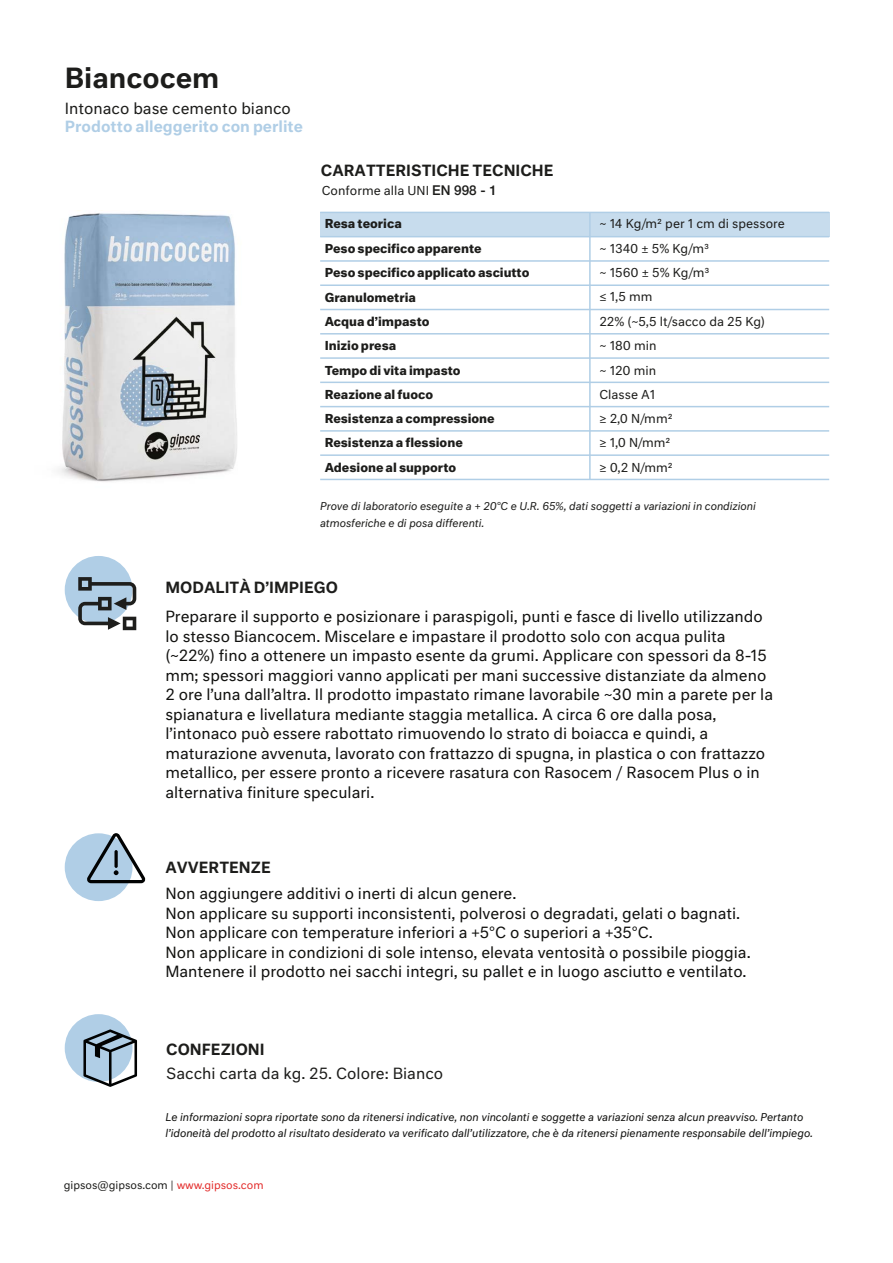
<style>
.page{position:relative;width:893px;height:1263px;background:#fff}
.page>*{position:absolute;margin:0;border:0;box-sizing:border-box;transform-origin:0 0}
.t1{font:500 27px "Neutral Std";color:#1d1d1b}
.t2{font:15px/19.5px "Neutral Std";color:#11110f}
.t3{font:15px "Neutral Std";color:#12120e}
.t4{font:500 15px "Neutral Std";color:#1d1d1b}
.t5{font:15px "Neutral Std";color:#1d1d1b}
.t6{font:500 15px "Neutral Std";color:#b0cee6}
.t7{font:700 12px/24.3px "Neutral Std";color:#1d1d1b}
.t8{font:12px/24.3px "Neutral Std";color:#1d1d1b}
.t9{font:italic 10.5px/16.5px "Neutral Std";color:#11110f}
.t10{font:italic 10.5px/16.5px "Neutral Std";color:#1d1d1b}
.t11{font:10.5px "Neutral Std";color:#1d1d1b}
.s1{font-family:"Helvetica Neue";font-weight:500;font-size:13.5px}
.s2{color:#e32c2b}
</style>
<div class="page">
<div style="left:65px;top:556px;width:68px;height:68px;background:#b0cee6;border-radius:50%"></div>
<svg style="left:78px;top:577px;width:58px;height:53px"></svg>
<div style="left:65px;top:833px;width:68px;height:68px;background:#b0cee6;border-radius:50%"></div>
<div style="left:65px;top:1014px;width:68px;height:68px;background:#b0cee6;border-radius:50%"></div>
<svg style="left:83px;top:1029px;width:54px;height:58px"></svg>
<svg style="left:87px;top:833px;width:58px;height:50px"></svg>
<img style="left:58px;top:213px;width:179px;height:269px">
<div style="left:320px;top:212px;width:509px;height:25px;background:#c7dced"></div>
<hr style="left:589px;top:212px;width:2px;height:267px;background:#b0cee6">
<hr style="left:320px;top:236px;width:509px;height:1px;background:#b0cee6">
<hr style="left:320px;top:260px;width:509px;height:2px;background:#b0cee6">
<hr style="left:320px;top:284px;width:509px;height:2px;background:#b0cee6">
<hr style="left:320px;top:309px;width:509px;height:1px;background:#b0cee6">
<hr style="left:320px;top:333px;width:509px;height:2px;background:#b0cee6">
<hr style="left:320px;top:357px;width:509px;height:2px;background:#b0cee6">
<hr style="left:320px;top:382px;width:509px;height:1px;background:#b0cee6">
<hr style="left:320px;top:406px;width:509px;height:1px;background:#b0cee6">
<hr style="left:320px;top:430px;width:509px;height:2px;background:#b0cee6">
<hr style="left:320px;top:454px;width:509px;height:2px;background:#b0cee6">
<hr style="left:320px;top:479px;width:509px;height:1px;background:#b0cee6">
<hr style="left:320px;top:212px;width:509px;height:1px;background:#b0cee6">
<h1 class="t1" style="left:65px;top:60px;width:156px">Biancocem</h1>
<p class="t5" style="left:65px;top:99px;width:228px">Intonaco base cemento bianco</p>
<p class="t6" style="left:65px;top:116px;width:240px">Prodotto alleggerito con perlite</p>
<p class="t4" style="left:321px;top:161px;width:234px">CARATTERISTICHE TECNICHE</p>
<p class="t8" style="left:322px;top:178px;width:177px">Conforme alla UNI <span class="s1">EN 998 - 1</span></p>
<p class="t7" style="left:325px;top:211px;width:79px">Resa teorica</p>
<p class="t8" style="left:599px;top:211px;width:187px">~ 14 Kg/m2 per 1 cm di spessore</p>
<p class="t8" style="left:599px;top:236px;width:112px">~ 1340 ± 5% Kg/m3 ~ 1560 ± 5% Kg/m3</p>
<p class="t7" style="left:325px;top:236px;width:206px">Peso specifico apparente<br>Peso specifico applicato asciutto</p>
<p class="t7" style="left:325px;top:309px;width:171px">Acqua d’impasto<br>Inizio presa<br>Tempo di vita impasto<br>Reazione al fuoco<br>Resistenza a compressione</p>
<p class="t7" style="left:325px;top:455px;width:133px">Adesione al supporto</p>
<p class="t7" style="left:325px;top:285px;width:93px">Granulometria</p>
<p class="t8" style="left:599px;top:285px;width:167px">≤ 1,5 mm<br>22% (~5,5 lt/sacco da 25 Kg) ~ 180 min<br>~ 120 min<br>Classe A1</p>
<p class="t7" style="left:325px;top:430px;width:140px">Resistenza a flessione</p>
<p class="t8" style="left:599px;top:455px;width:75px">≥ 0,2 N/mm2</p>
<p class="t8" style="left:599px;top:406px;width:75px">≥ 2,0 N/mm2 ≥ 1,0 N/mm2</p>
<p class="t10" style="left:320px;top:498px;width:437px">Prove di laboratorio eseguite a + 20°C e U.R. 65%, dati soggetti a variazioni in condizioni atmosferiche e di posa differenti.</p>
<p class="t4" style="left:165px;top:577px;width:174px">MODALITÀ D’IMPIEGO</p>
<p class="t2" style="left:165px;top:607px;width:609px">Preparare il supporto e posizionare i paraspigoli, punti e fasce di livello utilizzando lo stesso Biancocem. Miscelare e impastare il prodotto solo con acqua pulita (~22%) fino a ottenere un impasto esente da grumi. Applicare con spessori da 8-15 mm; spessori maggiori vanno applicati per mani successive distanziate da almeno 2 ore l’una dall’altra. Il prodotto impastato rimane lavorabile ~30 min a parete per la spianatura e livellatura mediante staggia metallica. A circa 6 ore dalla posa, l’intonaco può essere rabottato rimuovendo lo strato di boiacca e quindi, a maturazione avvenuta, lavorato con frattazzo di spugna, in plastica o con frattazzo metallico, per essere pronto a ricevere rasatura con Rasocem / Rasocem Plus o in alternativa finiture speculari.</p>
<p class="t4" style="left:165px;top:858px;width:107px">AVVERTENZE</p>
<p class="t2" style="left:165px;top:884px;width:576px">Non aggiungere additivi o inerti di alcun genere.<br>Non applicare su supporti inconsistenti, polverosi o degradati, gelati o bagnati.<br>Non applicare con temperature inferiori a +5°C o superiori a +35°C.</p>
<p class="t3" style="left:165px;top:942px;width:587px">Non applicare in condizioni di sole intenso, elevata ventosità o possibile pioggia.</p>
<p class="t2" style="left:165px;top:962px;width:583px">Mantenere il prodotto nei sacchi integri, su pallet e in luogo asciutto e ventilato.</p>
<p class="t4" style="left:166px;top:1039px;width:100px">CONFEZIONI</p>
<p class="t5" style="left:166px;top:1064px;width:278px">Sacchi carta da kg. 25. Colore: Bianco</p>
<p class="t9" style="left:165px;top:1108px;width:649px">Le informazioni sopra riportate sono da ritenersi indicative, non vincolanti e soggette a variazioni senza alcun preavviso. Pertanto l’idoneità del prodotto al risultato desiderato va verificato dall’utilizzatore, che è da ritenersi pienamente responsabile dell’impiego.</p>
<p class="t11" style="left:64px;top:1178px;width:201px">gipsos@gipsos.com | <span class="s2">www.gipsos.com</span></p>
</div>
